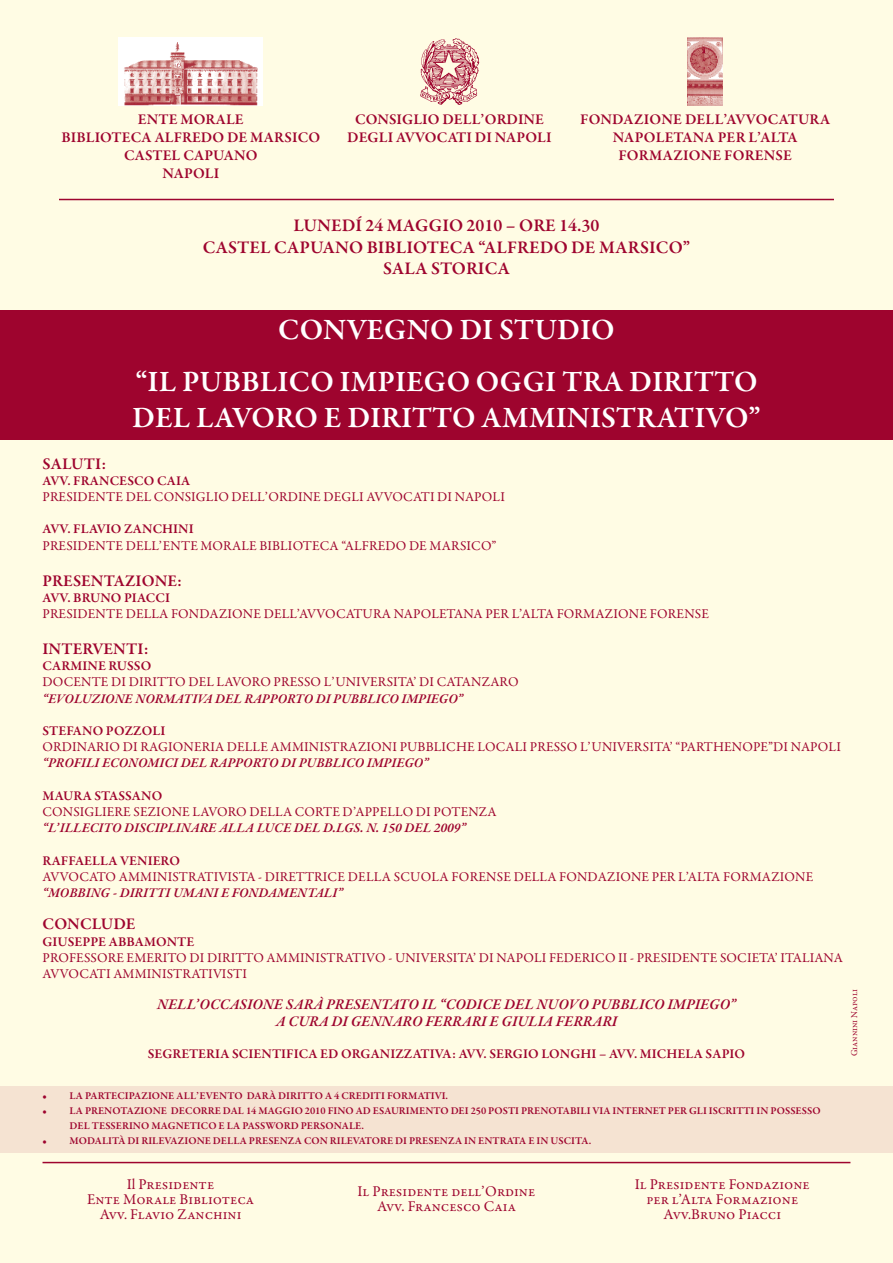
<style>
.page{position:relative;width:893px;height:1263px;background:#fffce4}
.page>*{position:absolute;margin:0;border:0;box-sizing:border-box;transform-origin:0 0}
.t1{font:600 30px/52.2px "Garamond Premr Pro";color:#fff;text-align:center}
.t2{font:600 18px/21.6px "Garamond Premr Pro";letter-spacing:.005em;color:#9e042e;text-align:center}
.t3{font:600 16.5px "Garamond Premr Pro";letter-spacing:.005em;color:#9e042e}
.t4{font:600 15px/18px "Garamond Premr Pro";letter-spacing:.005em;color:#9e042e;text-align:center}
.t5{font:15px/15px "Garamond Premr Pro";color:#9e042e;text-align:center}
.t6{font:italic 600 15px/16.2px "Garamond Premr Pro";color:#9e042e;text-align:center}
.t7{font:13.5px/16.2px "Garamond Premr Pro";letter-spacing:.01em;color:#9e042e}
.t8{font:600 13.5px "Garamond Premr Pro";letter-spacing:.005em;color:#9e042e}
.t9{font:italic 600 13.5px "Garamond Premr Pro";color:#9e042e}
.t10{font:600 10.5px/15px "Garamond Premr Pro";letter-spacing:.005em;color:#9e042e}
.t11{font:9px "Garamond Premr Pro";color:#9e042e}
</style>
<div class="page">
<div style="left:0;top:1086px;width:893px;height:66px;background:#f5e3d2"></div>
<div style="left:0;top:310px;width:893px;height:130px;background:#9e042e"></div>
<img style="left:119px;top:38px;width:144px;height:68px">
<img style="left:420px;top:38px;width:59px;height:67px">
<img style="left:688px;top:38px;width:34px;height:68px">
<hr style="left:43px;top:1162px;width:807px;height:1px;background:#9e042e">
<hr style="left:59px;top:199px;width:775px;height:1px;background:#9e042e">
<p class="t4" style="left:61px;top:110px;width:260px">ENTE MORALE<br>BIBLIOTECA ALFREDO DE MARSICO<br>CASTEL CAPUANO<br>NAPOLI</p>
<p class="t4" style="left:347px;top:110px;width:206px">CONSIGLIO DELL’ORDINE<br>DEGLI AVVOCATI DI NAPOLI</p>
<p class="t4" style="left:580px;top:110px;width:20px">FONDAZIONE</p>
<p class="t4" style="left:685px;top:110px;width:11px">DELL</p>
<p class="t4" style="left:723px;top:110px;width:16px">’AVVOCATURA</p>
<p class="t4" style="left:613px;top:128px;width:12px">NAPOLETANA</p>
<p class="t4" style="left:718px;top:128px;width:11px">PER</p>
<p class="t4" style="left:748px;top:128px;width:23px">L’ALTA</p>
<p class="t4" style="left:618px;top:146px;width:12px">FORMAZIONE</p>
<p class="t4" style="left:724px;top:146px;width:11px">FORENSE</p>
<h2 class="t2" style="left:203px;top:215px;width:489px">LUNEDÍ 24 MAGGIO 2010 – ORE 14.30<br>CASTEL CAPUANO BIBLIOTECA “ALFREDO DE MARSICO”<br>SALA STORICA</h2>
<h1 class="t1" style="left:135px;top:304px;width:623px">CONVEGNO DI STUDIO<br>“IL PUBBLICO IMPIEGO OGGI TRA DIRITTO</h1>
<h1 class="t1" style="left:132px;top:392px;width:630px">DEL LAVORO E DIRITTO AMMINISTRATIVO”</h1>
<p class="t3" style="left:43px;top:453px;width:65px">SALUTI:</p>
<p class="t8" style="left:43px;top:472px;width:149px">AVV. FRANCESCO CAIA</p>
<p class="t7" style="left:43px;top:489px;width:464px">PRESIDENTE DEL CONSIGLIO DELL’ORDINE DEGLI AVVOCATI DI NAPOLI</p>
<p class="t8" style="left:43px;top:521px;width:153px">AVV. FLAVIO ZANCHINI</p>
<p class="t7" style="left:43px;top:538px;width:455px">PRESIDENTE DELL’ENTE MORALE BIBLIOTECA “ALFREDO DE MARSICO”</p>
<p class="t3" style="left:43px;top:570px;width:141px">PRESENTAZIONE:</p>
<p class="t8" style="left:43px;top:589px;width:129px">AVV. BRUNO PIACCI</p>
<p class="t7" style="left:43px;top:606px;width:624px">PRESIDENTE DELLA FONDAZIONE DELL’AVVOCATURA NAPOLETANA PER L’ALTA FORMAZIONE Forense</p>
<p class="t3" style="left:43px;top:639px;width:108px">INTERVENTI:</p>
<p class="t8" style="left:43px;top:658px;width:110px">CARMINE RUSSO</p>
<p class="t7" style="left:43px;top:674px;width:478px">DOCENTE DI DIRITTO DEL LAVORO PRESSO L’UNIVERSITA’ DI CATANZARO</p>
<p class="t9" style="left:43px;top:690px;width:422px">“EVOLUZIONE NORMATIVA DEL RAPPORTO DI PUBBLICO IMPIEGO”</p>
<p class="t8" style="left:43px;top:723px;width:124px">STEFANO POZZOLI</p>
<p class="t7" style="left:43px;top:739px;width:800px">ORDINARIO DI RAGIONERIA DELLE AMMINISTRAZIONI PUBBLICHE LOCALI PRESSO L’UNIVERSITA’ “PARTHENOPE”DI NAPOLI</p>
<p class="t9" style="left:43px;top:755px;width:388px">“PROFILI ECONOMICI DEL RAPPORTO DI PUBBLICO IMPIEGO”</p>
<p class="t8" style="left:43px;top:787px;width:121px">MAURA STASSANO</p>
<p class="t7" style="left:43px;top:804px;width:456px">CONSIGLIERE SEZIONE LAVORO DELLA CORTE D’APPELLO DI POTENZA</p>
<p class="t9" style="left:43px;top:820px;width:425px">“L’ILLECITO DISCIPLINARE ALLA LUCE DEL D.LGS. N. 150 DEL 2009”</p>
<p class="t8" style="left:43px;top:852px;width:139px">RAFFAELLA VENIERO</p>
<p class="t7" style="left:43px;top:869px;width:315px">AVVOCATO AMMINISTRATIVISTA - DIRETTRICE della</p>
<p class="t7" style="left:394px;top:869px;width:11px">scuola</p>
<p class="t7" style="left:452px;top:869px;width:10px">forense</p>
<p class="t7" style="left:514px;top:869px;width:301px">DELLA FONDAZIONE PER L’ALTA FORMAZIONE</p>
<p class="t9" style="left:43px;top:884px;width:302px">“MOBBING - DIRITTI UMANI E FONDAMENTALI”</p>
<p class="t3" style="left:43px;top:914px;width:95px">CONCLUDE</p>
<p class="t8" style="left:43px;top:933px;width:153px">GIUSEPPE ABBAMONTE</p>
<p class="t7" style="left:43px;top:950px;width:802px">PROFESSORE EMERITO DI DIRITTO AMMINISTRATIVO - UNIVERSITA’ DI NAPOLI FEDERICO II - PRESIDENTE SOCIETA’ ITALIANA<br>AVVOCATI AMMINISTRATIVISTI</p>
<p class="t6" style="left:157px;top:997px;width:580px">NELL’OCCASIONE SARà PRESENTATO IL “CODICE DEL NUOVO PUBBLICO IMPIEGO”<br>A CURA DI GENNARO FERRARI E GIULIA FERRARI</p>
<p class="t8" style="left:148px;top:1045px;width:599px">SEGRETERIA SCIENTIFICA ED ORGANIZZATIVA: AVV. SERGIO LONGHI – AVV. MICHELA SAPIO</p>
<p class="t10" style="left:43px;top:1088px;width:166px">• LA PARTECIPAZIONE ALL’EVENTO</p>
<p class="t10" style="left:247px;top:1088px;width:203px">DARÀ DIRITTO A 4 CREDITI FORMATIVI.</p>
<p class="t10" style="left:70px;top:1103px;width:753px;text-indent:-27px">• LA PRENOTAZIONE DECORRE DAL 14 MAGGIO 2010 FINO AD ESAURIMENTO DEI 250 POSTI PRENOTABILI VIA INTERNET PER GLI ISCRITTI IN POSSESSO<br>DEL TESSERINO MAGNETICO E LA PASSWORD PERSONALE.</p>
<p class="t10" style="left:43px;top:1133px;width:550px">• MODALITÀ DI RILEVAZIONE DELLA PRESENZA CON RILEVATORE DI PRESENZA IN ENTRATA E IN USCITA.</p>
<p class="t11" style="left:849px;top:1056px;width:68px;rotate:-90deg">Giannini Napoli</p>
<p class="t5" style="left:87px;top:1177px;width:169px">Il Presidente<br>Ente Morale Biblioteca<br>Avv. Flavio Zanchini</p>
<p class="t5" style="left:358px;top:1184px;width:179px">Il Presidente dell’Ordine<br>Avv. Francesco Caia</p>
<p class="t5" style="left:635px;top:1177px;width:177px">Il Presidente Fondazione per l’Alta Formazione<br>Avv.Bruno Piacci</p>
</div>
